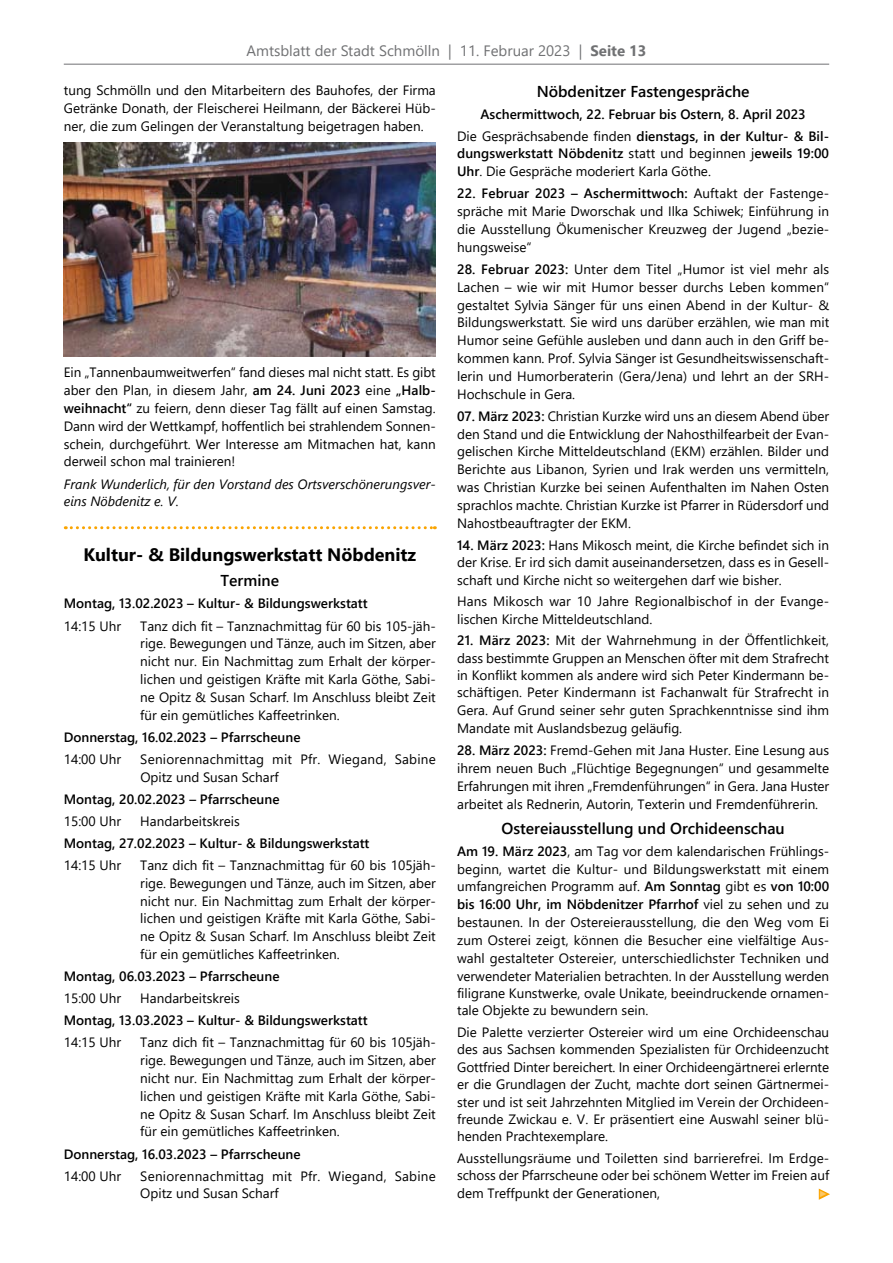
<style>
.page{position:relative;width:893px;height:1263px;background:#fff}
.page>*{position:absolute;margin:0;border:0;box-sizing:border-box;transform-origin:0 0}
.t1{font:700 18px "Segoe UI";color:#000}
.t2{font:600 15.75px "Segoe UI";color:#000}
.t3{font:15px "Segoe UI";color:#707173}
.t4{font:13.5px/17.9px "Segoe UI";color:#000;text-align:justify}
.t5{font:600 13.5px/22px "Segoe UI";color:#000;text-align:center}
.t6{font:13.5px/17.9px "Segoe UI";letter-spacing:.02em;color:#000}
.t7{font:italic 13.5px/17.9px "Segoe UI";color:#000}
.t8{font:9px "Arial Narrow";color:#fcc867}
.s1{font-weight:700}
.s2{font-weight:600}
.s3{font-weight:400}
</style>
<div class="page">
<hr style="left:64px;top:64px;width:765px;height:1px;background:#707173">
<svg style="left:65px;top:526px;width:370px;height:3px"></svg>
<svg style="left:818px;top:1188px;width:12px;height:12px"></svg>
<img style="left:64px;top:142px;width:372px;height:214px">
<p class="t3" style="left:246px;top:36px;width:400px">Amtsblatt der Stadt Schmölln | 11. Februar 2023 | <span class="s1">Seite 13</span></p>
<p class="t4" style="left:64px;top:80px;width:374px">tung Schmölln und den Mitarbeitern des Bauhofes, der Firma Getränke Donath, der Fleischerei Heilmann, der Bäckerei Hüb&shy;ner, die zum Gelingen der Veranstaltung beigetragen haben.</p>
<p class="t4" style="left:64px;top:362px;width:374px">Ein „Tannenbaumweitwerfen“ fand dieses mal nicht statt. Es gibt aber den Plan, in diesem Jahr, <span class="s2">am 24. Juni 2023</span> eine <span class="s2">„Halb&shy;weihnacht“</span> zu feiern, denn dieser Tag fällt auf einen Samstag.<br>Dann wird der Wettkampf, hoffentlich bei strahlendem Sonnen&shy;schein, durchgeführt. Wer Interesse am Mitmachen hat, kann derweil schon mal trainieren!</p>
<p class="t7" style="left:64px;top:473px;width:374px">Frank Wunderlich, für den Vorstand des Ortsverschönerungsver&shy;eins Nöbdenitz e. V.</p>
<h1 class="t1" style="left:83px;top:538px;width:334px">Kultur- &amp; Bildungswerkstatt Nöbdenitz</h1>
<p class="t2" style="left:221px;top:566px;width:60px">Termine</p>
<p class="t5" style="left:64px;top:591px;width:305px">Montag, 13.02.2023 – Kultur- &amp; Bildungswerkstatt</p>
<p class="t4" style="left:64px;top:616px;width:59px">14:15 Uhr</p>
<p class="t4" style="left:140px;top:616px;width:297px">Tanz dich fit – Tanznachmittag für 60 bis 105-jäh&shy;rige. Bewegungen und Tänze, auch im Sitzen, aber nicht nur. Ein Nachmittag zum Erhalt der körper&shy;lichen und geistigen Kräfte mit Karla Göthe, Sabi&shy;ne Opitz &amp; Susan Scharf. Im Anschluss bleibt Zeit für ein gemütliches Kaffeetrinken.</p>
<p class="t5" style="left:64px;top:725px;width:238px">Donnerstag, 16.02.2023 – Pfarrscheune</p>
<p class="t4" style="left:64px;top:749px;width:59px">14:00 Uhr</p>
<p class="t6" style="left:140px;top:749px;width:297px">Seniorennachmittag mit Pfr. Wiegand, Sabine<br>Opitz und Susan Scharf</p>
<p class="t5" style="left:64px;top:787px;width:217px">Montag, 20.02.2023 – Pfarrscheune</p>
<p class="t4" style="left:64px;top:811px;width:59px">15:00 Uhr</p>
<p class="t4" style="left:140px;top:811px;width:101px">Handarbeitskreis</p>
<p class="t5" style="left:64px;top:831px;width:307px">Montag, 27.02.2023 – Kultur- &amp; Bildungswerkstatt</p>
<p class="t4" style="left:64px;top:855px;width:59px">14:15 Uhr</p>
<p class="t4" style="left:140px;top:855px;width:297px">Tanz dich fit – Tanznachmittag für 60 bis 105jäh&shy;rige. Bewegungen und Tänze, auch im Sitzen, aber nicht nur. Ein Nachmittag zum Erhalt der körper&shy;lichen und geistigen Kräfte mit Karla Göthe, Sabi&shy;ne Opitz &amp; Susan Scharf. Im Anschluss bleibt Zeit für ein gemütliches Kaffeetrinken.</p>
<p class="t5" style="left:64px;top:964px;width:217px">Montag, 06.03.2023 – Pfarrscheune</p>
<p class="t4" style="left:64px;top:988px;width:59px">15:00 Uhr</p>
<p class="t4" style="left:140px;top:988px;width:101px">Handarbeitskreis</p>
<p class="t5" style="left:64px;top:1008px;width:305px">Montag, 13.03.2023 – Kultur- &amp; Bildungswerkstatt</p>
<p class="t4" style="left:64px;top:1032px;width:59px">14:15 Uhr</p>
<p class="t4" style="left:140px;top:1032px;width:297px">Tanz dich fit – Tanznachmittag für 60 bis 105jäh&shy;rige. Bewegungen und Tänze, auch im Sitzen, aber nicht nur. Ein Nachmittag zum Erhalt der körper&shy;lichen und geistigen Kräfte mit Karla Göthe, Sabi&shy;ne Opitz &amp; Susan Scharf. Im Anschluss bleibt Zeit für ein gemütliches Kaffeetrinken.</p>
<p class="t5" style="left:64px;top:1141px;width:238px">Donnerstag, 16.03.2023 – Pfarrscheune</p>
<p class="t4" style="left:64px;top:1166px;width:59px">14:00 Uhr</p>
<p class="t6" style="left:140px;top:1166px;width:297px">Seniorennachmittag mit Pfr. Wiegand, Sabine<br>Opitz und Susan Scharf</p>
<p class="t2" style="left:537px;top:76px;width:214px">Nöbdenitzer Fastengespräche</p>
<p class="t5" style="left:457px;top:102px;width:374px">Aschermittwoch, 22. Februar bis Ostern, 8. April 2023<br><span class="s3">Die Gesprächsabende finden</span> dienstags, in der Kultur- &amp; Bil-</p>
<p class="t4" style="left:457px;top:144px;width:373px"><span class="s2">dungswerkstatt Nöbdenitz</span> statt und beginnen j<span class="s2">eweils 19:00<br>Uhr</span>. Die Gespräche moderiert Karla Göthe.</p>
<p class="t4" style="left:457px;top:183px;width:374px"><span class="s2">22. Februar 2023 – Aschermittwoch:</span> Auftakt der Fastenge&shy;spräche mit Marie Dworschak und Ilka Schiwek; Einführung in die Ausstellung Ökumenischer Kreuzweg der Jugend „bezie&shy;hungsweise“</p>
<p class="t4" style="left:457px;top:259px;width:374px"><span class="s2">28. Februar 2023:</span> Unter dem Titel „Humor ist viel mehr als Lachen – wie wir mit Humor besser durchs Leben kommen“ gestaltet Sylvia Sänger für uns einen Abend in der Kultur- &amp; Bildungswerkstatt. Sie wird uns darüber erzählen, wie man mit Humor seine Gefühle ausleben und dann auch in den Griff be&shy;kommen kann. Prof. Sylvia Sänger ist Gesundheitswissenschaft&shy;lerin und Humorberaterin (Gera/Jena) und lehrt an der SRH-Hochschule in Gera.</p>
<p class="t4" style="left:457px;top:406px;width:374px"><span class="s2">07. März 2023:</span> Christian Kurzke wird uns an diesem Abend über den Stand und die Entwicklung der Nahosthilfearbeit der Evan&shy;gelischen Kirche Mitteldeutschland (EKM) erzählen. Bilder und Berichte aus Libanon, Syrien und Irak werden uns vermitteln, was Christian Kurzke bei seinen Aufenthalten im Nahen Osten sprachlos machte. Christian Kurzke ist Pfarrer in Rüdersdorf und Nahostbeauftragter der EKM.</p>
<p class="t4" style="left:457px;top:535px;width:374px;line-height:17.4px"><span class="s2">14. März 2023:</span> Hans Mikosch meint, die Kirche befindet sich in der Krise. Er ird sich damit auseinandersetzen, dass es in Gesell&shy;schaft und Kirche nicht so weitergehen darf wie bisher.</p>
<p class="t4" style="left:457px;top:591px;width:374px;line-height:17.4px">Hans Mikosch war 10 Jahre Regionalbischof in der Evange&shy;lischen Kirche Mitteldeutschland.</p>
<p class="t4" style="left:457px;top:630px;width:374px"><span class="s2">21. März 2023:</span> Mit der Wahrnehmung in der Öffentlichkeit, dass bestimmte Gruppen an Menschen öfter mit dem Strafrecht in Konflikt kommen als andere wird sich Peter Kindermann be&shy;schäftigen. Peter Kindermann ist Fachanwalt für Strafrecht in Gera. Auf Grund seiner sehr guten Sprachkenntnisse sind ihm Mandate mit Auslandsbezug geläufig.</p>
<p class="t4" style="left:457px;top:740px;width:374px"><span class="s2">28. März 2023:</span> Fremd-Gehen mit Jana Huster. Eine Lesung aus ihrem neuen Buch „Flüchtige Begegnungen“ und gesammelte Erfahrungen mit ihren „Fremdenführungen“ in Gera. Jana Huster arbeitet als Rednerin, Autorin, Texterin und Fremdenführerin.</p>
<p class="t2" style="left:501px;top:813px;width:285px">Ostereiausstellung und Orchideenschau</p>
<p class="t4" style="left:457px;top:841px;width:374px"><span class="s2">Am 19. März 2023</span>, am Tag vor dem kalendarischen Frühlings&shy;beginn, wartet die Kultur- und Bildungswerkstatt mit einem umfangreichen Programm auf. <span class="s2">Am Sonntag</span> gibt es <span class="s2">von 10:00 bis 16:00 Uhr, im Nöbdenitzer Pfarrhof</span> viel zu sehen und zu bestaunen. In der Ostereierausstellung, die den Weg vom Ei zum Osterei zeigt, können die Besucher eine vielfältige Aus&shy;wahl gestalteter Ostereier, unterschiedlichster Techniken und verwendeter Materialien betrachten. In der Ausstellung werden filigrane Kunstwerke, ovale Unikate, beeindruckende ornamen&shy;tale Objekte zu bewundern sein.</p>
<p class="t4" style="left:457px;top:1022px;width:374px;line-height:17.4px">Die Palette verzierter Ostereier wird um eine Orchideenschau des aus Sachsen kommenden Spezialisten für Orchideenzucht Gottfried Dinter bereichert. In einer Orchideengärtnerei erlernte er die Grundlagen der Zucht, machte dort seinen Gärtnermei&shy;ster und ist seit Jahrzehnten Mitglied im Verein der Orchideen&shy;freunde Zwickau e. V. Er präsentiert eine Auswahl seiner blü&shy;henden Prachtexemplare.</p>
<p class="t4" style="left:457px;top:1148px;width:374px">Ausstellungsräume und Toiletten sind barrierefrei. Im Erdge&shy;schoss der Pfarrscheune oder bei schönem Wetter im Freien auf dem Treffpunkt der Generationen,</p>
<p class="t8" style="left:820px;top:1187px;width:10px">►</p>
</div>
